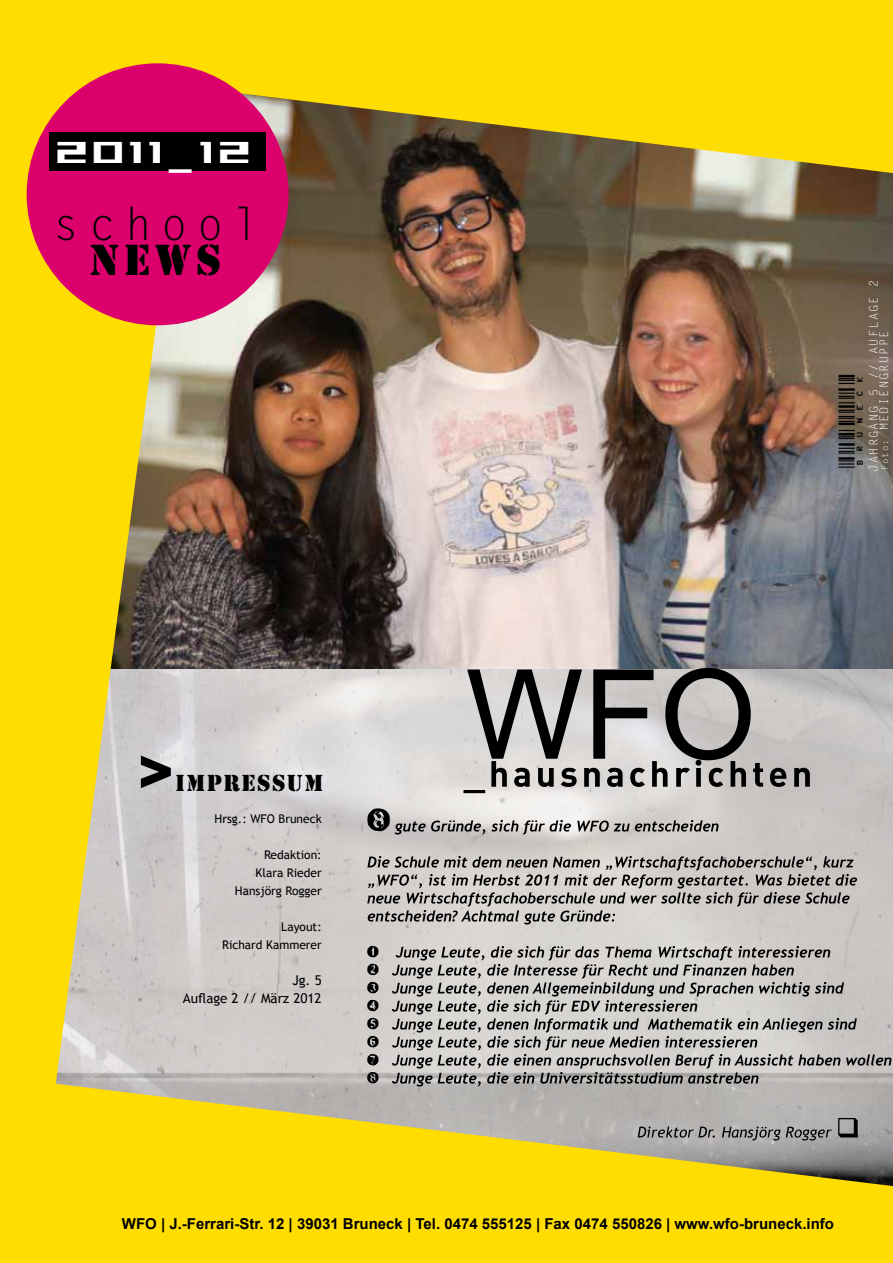
<style>
.page{position:relative;width:893px;height:1263px;background:#fff}
.page>*{position:absolute;margin:0;border:0;box-sizing:border-box;transform-origin:0 0}
.t1{font:135px "Shruti";color:#000}
.t2{font:italic 900 54px "Arial";color:#000}
.t3{font:45px "Aston F1";letter-spacing:.1em;color:#fff}
.t4{font:45px "Letter Gothic Std";letter-spacing:.2em;color:#000}
.t5{font:45px "Stencil";color:#000}
.t6{font:27px "CODE3 XD";letter-spacing:.1em;color:#000}
.t7{font:24px "Stencil";letter-spacing:.06em;color:#000}
.t8{font:700 15px "Arial";color:#000}
.t9{font:13.5px/18px "Trebuchet MS";color:#000;text-align:right}
.t10{font:12px/18px "Trebuchet MS";color:#000;text-align:right}
.t11{font:12px/10.4px "Letter Gothic Std";letter-spacing:.1em;color:#fff}
.s1{font-size:9px}
</style>
<div class="page">
<img style="left:0;top:0;width:893px;height:1263px">
<div style="left:27px;top:63px;width:262px;height:262px;background:#dc006d;border-radius:50%"></div>
<div style="left:50px;top:132px;width:216px;height:39px;background:#000"></div>
<svg style="left:463px;top:760px;width:347px;height:33px;background:#a3a19f"></svg>
<svg style="left:638px;top:1118px;width:220px;height:22px;background:#969493"></svg>
<svg style="left:367px;top:946px;width:524px;height:140px;background:#acaaa8"></svg>
<svg style="left:367px;top:856px;width:490px;height:68px;background:#aba8a5"></svg>
<svg style="left:367px;top:808px;width:352px;height:26px;background:#b8b5b2"></svg>
<h3 class="t3" style="left:56px;top:125px;width:196px">2011_12</h3>
<h3 class="t4" style="left:53px;top:198px;width:209px">school</h3>
<h3 class="t5" style="left:89px;top:234px;width:134px">NEWS</h3>
<h2 class="t2" style="left:137px;top:738px;width:37px">&gt;</h2>
<h3 class="t7" style="left:175px;top:769px;width:149px">IMPRESSUM</h3>
<p class="t10" style="left:215px;top:810px;width:109px">Hrsg.: WFO Bruneck</p>
<p class="t10" style="left:235px;top:846px;width:88px">Redaktion:<br>Klara Rieder<br>Hansjörg Rogger</p>
<p class="t10" style="left:222px;top:918px;width:101px">Layout:<br>Richard Kammerer</p>
<p class="t9" style="left:183px;top:972px;width:140px">Jg. 5<br>Auflage 2 // März 2012</p>
<h1 class="t1" style="left:466px;top:633px;width:292px">WFO</h1>
<p class="t11" style="left:869px;top:472px;width:194px;rotate:-90deg">JAHRGANG 5 // AUFLAGE 2<br><span class="s1">Foto:</span> MEDIENGRUPPE</p>
<h3 class="t6" style="left:838px;top:468px;width:95px;rotate:-90deg">Bruneck</h3>
<p class="t8" style="left:122px;top:1213px;width:714px">WFO | J.-Ferrari-Str. 12 | 39031 Bruneck | Tel. 0474 555125 | Fax 0474 550826 | www.wfo-bruneck.info</p>
</div>
